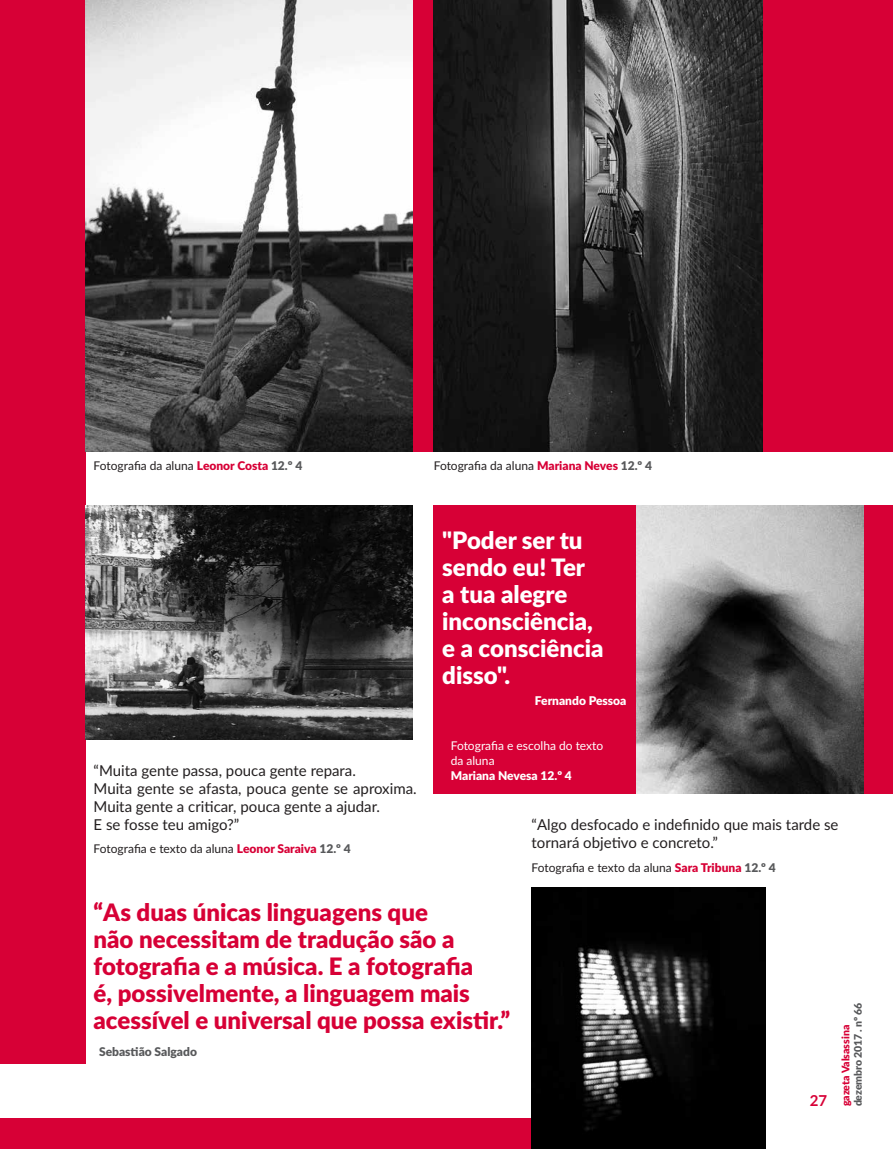
<style>
.page{position:relative;width:893px;height:1149px;background:#fff}
.page>*{position:absolute;margin:0;border:0;box-sizing:border-box;transform-origin:0 0}
.t1{font:900 24px/27px "Lato";color:#d70036}
.t2{font:900 24px/27px "Lato";color:#fff}
.t3{font:15px/18px "Lato";color:#231f20}
.t4{font:700 15px "Lato";color:#d70036}
.t5{font:12px "Lato";color:#231f20}
.t6{font:12px/15px "Lato";color:#fff}
.t7{font:900 12px "Lato";color:#fff}
.t8{font:900 12px "Lato";color:#58595b}
.t9{font:900 10.5px "Lato";letter-spacing:-.01em;color:#58595b}
.t10{font:900 10.5px "Lato";color:#d70036}
.s1{font-weight:900;color:#d70036}
.s2{font-weight:900;color:#58595b}
</style>
<div class="page">
<div style="left:0;top:415px;width:85px;height:648px;background:#d70036"></div>
<div style="left:0;top:1117px;width:765px;height:31px;background:#d70036"></div>
<div style="left:434px;top:505px;width:459px;height:288px;background:#d70036"></div>
<div style="left:0;top:0;width:893px;height:451px;background:#d70036"></div>
<img style="left:85px;top:0;width:327px;height:451px">
<img style="left:636px;top:505px;width:227px;height:288px">
<img style="left:531px;top:887px;width:234px;height:261px">
<img style="left:85px;top:505px;width:327px;height:234px">
<img style="left:434px;top:0;width:329px;height:451px">
<p class="t5" style="left:94px;top:456px;width:210px">Fotografia da aluna <span class="s1">Leonor Costa</span> <span class="s2">12.º 4</span></p>
<p class="t5" style="left:434px;top:456px;width:220px">Fotografia da aluna <span class="s1">Mariana Neves</span> <span class="s2">12.º 4</span></p>
<p class="t3" style="left:94px;top:760px;width:325px">“Muita gente passa, pouca gente repara.<br>Muita gente se afasta, pouca gente se aproxima.<br>Muita gente a criticar, pouca gente a ajudar.<br>E se fosse teu amigo?”</p>
<p class="t5" style="left:94px;top:840px;width:259px">Fotografia e texto da aluna <span class="s1">Leonor Saraiva</span> <span class="s2">12.º 4</span></p>
<h1 class="t2" style="left:442px;top:526px;width:163px">"Poder ser tu sendo eu! Ter<br>a tua alegre inconsciência, e a consciência disso".</h1>
<p class="t7" style="left:535px;top:691px;width:93px">Fernando Pessoa</p>
<p class="t6" style="left:451px;top:737px;width:154px">Fotografia e escolha do texto da aluna</p>
<p class="t7" style="left:451px;top:766px;width:123px">Mariana Nevesa 12.º 4</p>
<p class="t3" style="left:531px;top:814px;width:308px">“Algo desfocado e indefinido que mais tarde se tornará objetivo e concreto.”</p>
<p class="t5" style="left:531px;top:858px;width:246px">Fotografia e texto da aluna <span class="s1">Sara Tribuna</span> <span class="s2">12.º 4</span></p>
<h1 class="t1" style="left:94px;top:897px;width:418px">“As duas únicas linguagens que<br>não necessitam de tradução são a fotografia e a música. E a fotografia<br>é, possivelmente, a linguagem mais acessível e universal que possa existir.”</h1>
<p class="t8" style="left:99px;top:1042px;width:99px">Sebastião Salgado</p>
<p class="t4" style="left:810px;top:1089px;width:19px">27</p>
<p class="t9" style="left:850px;top:1106px;width:105px;rotate:-90deg">dezembro 2017 . nº 66</p>
<p class="t10" style="left:838px;top:1106px;width:83px;rotate:-90deg">gazeta Valsassina</p>
</div>
